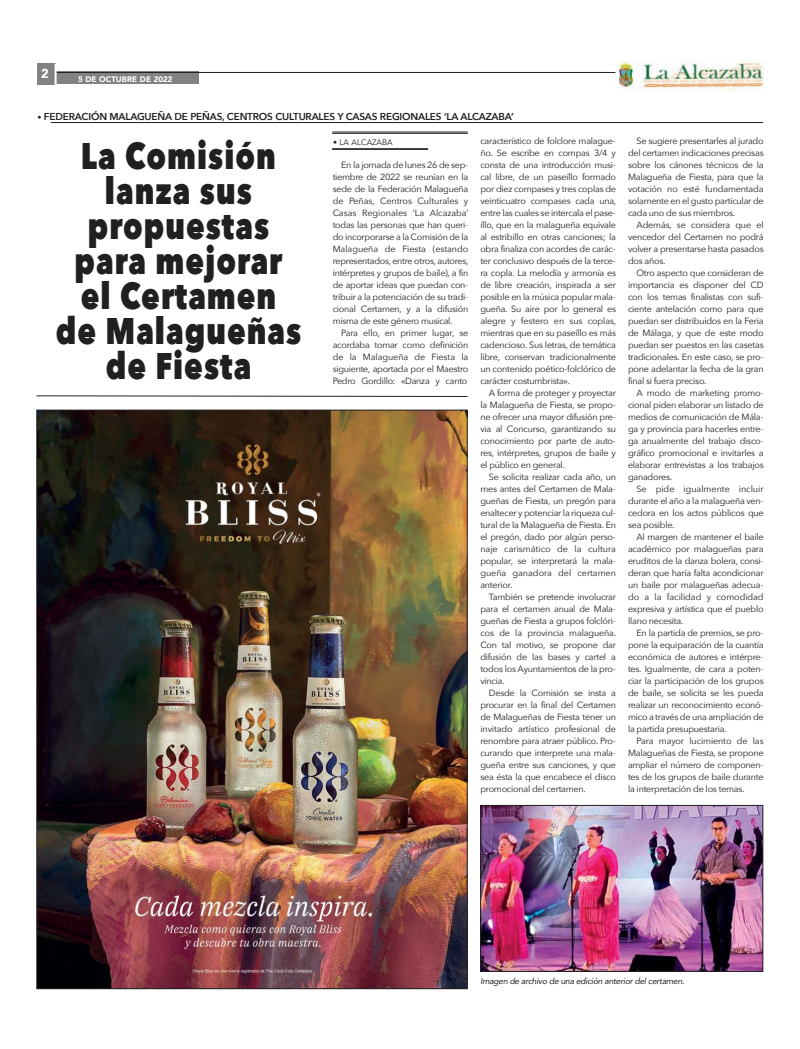
<style>
.page{position:relative;width:800px;height:1049px;background:#fff}
.page>*{position:absolute;margin:0;border:0;box-sizing:border-box;transform-origin:0 0}
.t1{font:800 37px/35px "Avenir Next";letter-spacing:.035em;color:#221f1f;text-align:center;scale:.8 1}
.t2{font:900 13px "Avenir";color:#fff}
.t3{font:600 10px "Avenir Next";letter-spacing:-.02em;color:#221f1f}
.t4{font:9px/12px "Avenir Next";letter-spacing:-.025em;color:#221f1f;text-align:justify}
.t5{font:italic 8.5px "Avenir";letter-spacing:-.03em;color:#221f1f}
.t6{font:900 8px "Avenir";color:#fff}
.t7{font:8px "Avenir";color:#221f1f}
.s1{font-family:"Avenir";font-weight:400;font-size:8px}
</style>
<div class="page">
<img style="left:619px;top:60px;width:144px;height:31px">
<div style="left:52px;top:71px;width:147px;height:13px;background:#808284"></div>
<hr style="left:56px;top:72px;width:559px;height:1px;background:#221f1f">
<div style="left:37px;top:64px;width:18px;height:21px;background:#808284"></div>
<hr style="left:55px;top:64px;width:2px;height:21px;background:#fff">
<hr style="left:51px;top:122px;width:712px;height:1px;background:#221f1f">
<img style="left:482px;top:807px;width:279px;height:163px">
<div style="left:480px;top:805px;width:283px;height:167px;border:1px solid #221f1f"></div>
<hr style="left:332px;top:131px;width:135px;height:1px;background:#221f1f">
<hr style="left:332px;top:133px;width:135px;height:1px;background:#221f1f">
<hr style="left:332px;top:148px;width:96px;height:1px;background:#221f1f">
<hr style="left:332px;top:149px;width:96px;height:1px;background:#221f1f">
<img style="left:38px;top:412px;width:427px;height:575px">
<svg style="left:36px;top:396px;width:431px;height:1px"></svg>
<h2 class="t2" style="left:41px;top:66px;width:9px">2</h2>
<p class="t6" style="left:78px;top:74px;width:96px">5 DE OCTUBRE DE 2022</p>
<p class="t3" style="left:37px;top:111px;width:477px"><span class="s1">ï</span> FEDERACIÓN MALAGUEÑA DE PEÑAS, CENTROS CULTURALES Y CASAS REGIONALES ‘LA ALCAZABA’</p>
<h1 class="t1" style="left:56px;top:141px;width:308px">La Comisión lanza sus propuestas para mejorar el Certamen<br>de Malagueñas de Fiesta</h1>
<p class="t7" style="left:333px;top:138px;width:61px">ï LA ALCAZABA</p>
<p class="t4" style="left:332px;top:160px;width:137px;text-indent:9px">En la jornada de lunes 26 de sep&shy;tiembre de 2022 se reunían en la sede de la Federación Malagueña de Peñas, Centros Culturales y Casas Regionales ‘La Alcazaba’ todas las personas que han queri&shy;do incorporarse a la Comisión de la Malagueña de Fiesta (estando representados, entre otros, autores, intérpretes y grupos de baile), a fin de aportar ideas que puedan con&shy;tribuir a la potenciación de su tradi&shy;cional Certamen, y a la difusión misma de este género musical.</p>
<p class="t4" style="left:332px;top:328px;width:137px;text-indent:9px">Para ello, en primer lugar, se acordaba tomar como definición de la Malagueña de Fiesta la siguiente, aportada por el Maestro Pedro Gordillo: «Danza y canto</p>
<p class="t4" style="left:480px;top:136px;width:137px">característico de folclore malague&shy;ño. Se escribe en compas 3/4 y consta de una introducción musi&shy;cal libre, de un paseíllo formado por diez compases y tres coplas de veinticuatro compases cada una, entre las cuales se intercala el pase&shy;íllo, que en la malagueña equivale al estribillo en otras canciones; la obra finaliza con acordes de carác&shy;ter conclusivo después de la terce&shy;ra copla. La melodía y armonía es de libre creación, inspirada a ser posible en la música popular mala&shy;gueña. Su aire por lo general es alegre y festero en sus coplas, mientras que en su paseíllo es más cadencioso. Sus letras, de temática libre, conservan tradicionalmente un contenido poético-folclórico de carácter costumbrista».</p>
<p class="t4" style="left:480px;top:388px;width:137px;text-indent:9px">A forma de proteger y proyectar la Malagueña de Fiesta, se propo&shy;ne ofrecer una mayor difusión pre&shy;via al Concurso, garantizando su conocimiento por parte de auto&shy;res, intérpretes, grupos de baile y el público en general.</p>
<p class="t4" style="left:480px;top:472px;width:137px;text-indent:9px">Se solicita realizar cada año, un mes antes del Certamen de Mala&shy;gueñas de Fiesta, un pregón para enaltecer y potenciar la riqueza cul&shy;tural de la Malagueña de Fiesta. En el pregón, dado por algún perso&shy;naje carismático de la cultura popular, se interpretará la mala&shy;gueña ganadora del certamen anterior.</p>
<p class="t4" style="left:480px;top:592px;width:137px;text-indent:9px">También se pretende involucrar para el certamen anual de Mala&shy;gueñas de Fiesta a grupos folclóri&shy;cos de la provincia malagueña.<br>Con tal motivo, se propone dar difusión de las bases y cartel a todos los Ayuntamientos de la pro&shy;vincia.</p>
<p class="t4" style="left:480px;top:688px;width:137px;text-indent:9px">Desde la Comisión se insta a procurar en la final del Certamen de Malagueñas de Fiesta tener un invitado artístico profesional de renombre para atraer público. Pro&shy;curando que interprete una mala&shy;gueña entre sus canciones, y que sea ésta la que encabece el disco promocional del certamen.</p>
<p class="t4" style="left:628px;top:136px;width:137px;text-indent:9px">Se sugiere presentarles al jurado del certamen indicaciones precisas sobre los cánones técnicos de la Malagueña de Fiesta, para que la votación no esté fundamentada solamente en el gusto particular de cada uno de sus miembros.</p>
<p class="t4" style="left:628px;top:220px;width:137px;text-indent:9px">Además, se considera que el vencedor del Certamen no podrá volver a presentarse hasta pasados dos años.</p>
<p class="t4" style="left:628px;top:268px;width:137px;text-indent:9px">Otro aspecto que consideran de importancia es disponer del CD con los temas finalistas con sufi&shy;ciente antelación como para que puedan ser distribuidos en la Feria de Málaga, y que de este modo puedan ser puestos en las casetas tradicionales. En este caso, se pro&shy;pone adelantar la fecha de la gran final si fuera preciso.</p>
<p class="t4" style="left:628px;top:388px;width:137px;text-indent:9px">A modo de marketing promo&shy;cional piden elaborar un listado de medios de comunicación de Mála&shy;ga y provincia para hacerles entre&shy;ga anualmente del trabajo disco&shy;gráfico promocional e invitarles a elaborar entrevistas a los trabajos ganadores.</p>
<p class="t4" style="left:628px;top:484px;width:137px;text-indent:9px">Se pide igualmente incluir durante el año a la malagueña ven&shy;cedora en los actos públicos que sea posible.</p>
<p class="t4" style="left:628px;top:532px;width:137px;text-indent:9px">Al margen de mantener el baile académico por malagueñas para eruditos de la danza bolera, consi&shy;deran que haría falta acondicionar un baile por malagueñas adecua&shy;do a la facilidad y comodidad expresiva y artística que el pueblo llano necesita.</p>
<p class="t4" style="left:628px;top:628px;width:137px;text-indent:9px">En la partida de premios, se pro&shy;pone la equiparación de la cuantía económica de autores e intérpre&shy;tes. Igualmente, de cara a poten&shy;ciar la participación de los grupos de baile, se solicita se les pueda realizar un reconocimiento econó&shy;mico a través de una ampliación de la partida presupuestaria.</p>
<p class="t4" style="left:628px;top:736px;width:137px;text-indent:9px">Para mayor lucimiento de las Malagueñas de Fiesta, se propone ampliar el número de componen&shy;tes de los grupos de baile durante la interpretación de los temas.</p>
<p class="t5" style="left:480px;top:978px;width:206px">Imagen de archivo de una edición anterior del certamen.</p>
</div>
